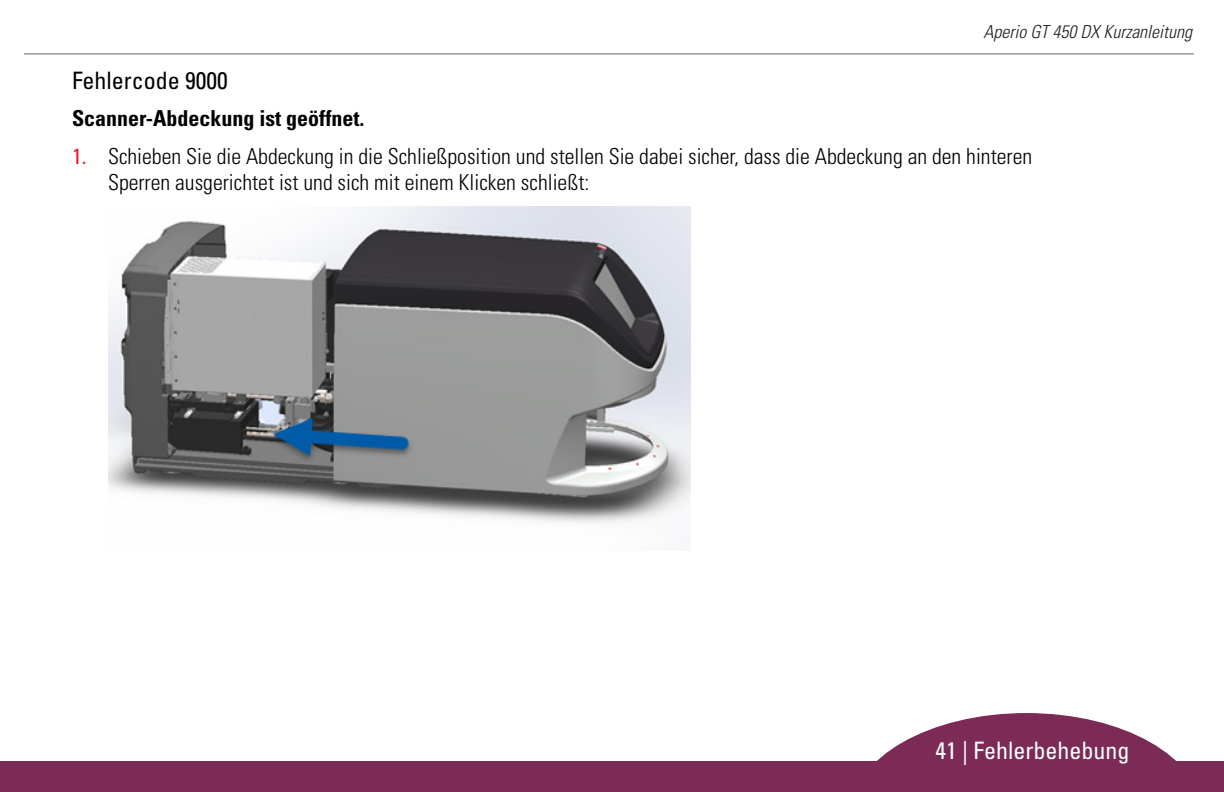
<style>
.page{position:relative;width:1224px;height:792px;background:#fff}
.page>*{position:absolute;margin:0;border:0;box-sizing:border-box;transform-origin:0 0}
.t1{font:condensed 24px "Univers LT Std";color:#fff}
.Heading_2QR_TB{font:condensed 24px "Univers LT Std";color:#000}
.t2{font:300 condensed 22px/26px "Univers LT Std";color:#000}
.Body_bold{font:700 condensed 22px "Univers LT Std";color:#000}
.t3{font:italic 300 condensed 18px "Univers LT Std";color:#231f20}
.s1{font-weight:400;color:#ed1b2f}
</style>
<div class="page">
<hr style="left:24px;top:54px;width:1170px;height:1px;background:#666">
<div style="left:0;top:762px;width:1224px;height:30px;background:#7b2b55"></div>
<svg style="left:852px;top:713px;width:349px;height:49px"></svg>
<img style="left:108px;top:206px;width:583px;height:317px">
<p class="t3" style="left:983px;top:21px;width:210px">Aperio GT 450 DX Kurzanleitung</p>
<p class="Heading_2QR_TB" style="left:72px;top:66px;width:157px">Fehlercode 9000</p>
<p class="Body_bold" style="left:72px;top:105px;width:294px">Scanner-Abdeckung ist geöffnet.</p>
<p class="t2" style="left:108px;top:144px;width:926px;text-indent:-36px"><span class="s1">1.</span> Schieben Sie die Abdeckung in die Schließposition und stellen Sie dabei sicher, dass die Abdeckung an den hinteren<br>Sperren ausgerichtet ist und sich mit einem Klicken schließt:</p>
<p class="t1" style="left:936px;top:735px;width:195px">41 | Fehlerbehebung</p>
</div>
